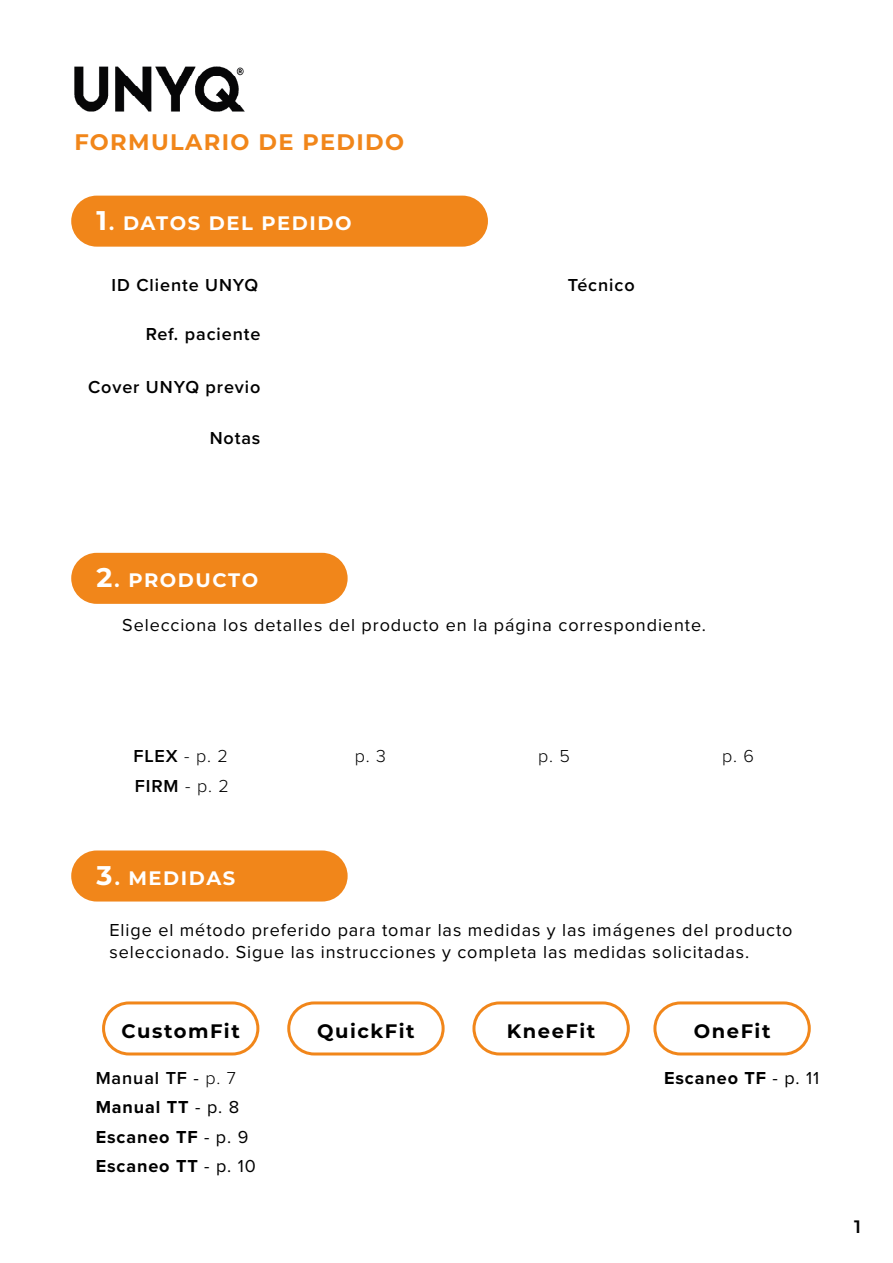
<style>
.page{position:relative;width:893px;height:1263px;background:#fff}
.page>*{position:absolute;margin:0;border:0;box-sizing:border-box;transform-origin:0 0}
.t1{font:700 22.5px "Montserrat";letter-spacing:.06em;color:#f1861a}
.t2{font:700 19.5px "Montserrat";letter-spacing:.08em;color:#fff}
.t3{font:700 19.5px "Montserrat";letter-spacing:.08em;color:#000}
.t4{font:18px/21.6px "Proxima Nova";letter-spacing:.05em;color:#000}
.t5{font:600 18px "Proxima Nova";letter-spacing:.05em;color:#000}
.t6{font:700 18px/29.5px "Proxima Nova";letter-spacing:.05em;color:#000}
.t7{font:300 18px "Proxima Nova";color:#000}
.t8{font:600 18px "Montserrat";color:#000}
.s1{font-size:27px}
.s2{font-weight:300}
.s3{font-weight:600}
.s4{font-weight:400}
</style>
<div class="page">
<div style="left:102px;top:1001px;width:157px;height:54px;border:3px solid #f1861a;border-radius:26px"></div>
<img style="left:74px;top:67px;width:170px;height:44px">
<div style="left:71px;top:196px;width:417px;height:51px;background:#f1861a;border-radius:26px"></div>
<div style="left:71px;top:850px;width:277px;height:51px;background:#f1861a;border-radius:26px"></div>
<div style="left:287px;top:1001px;width:158px;height:54px;border:3px solid #f1861a;border-radius:26px"></div>
<div style="left:472px;top:1001px;width:158px;height:54px;border:3px solid #f1861a;border-radius:26px"></div>
<div style="left:653px;top:1001px;width:158px;height:54px;border:3px solid #f1861a;border-radius:26px"></div>
<div style="left:71px;top:553px;width:277px;height:51px;background:#f1861a;border-radius:26px"></div>
<p class="t1" style="left:74px;top:126px;width:331px">FORMULARIO DE PEDIDO</p>
<p class="t2" style="left:97px;top:209px;width:257px"><span class="s1">1</span>. DATOS DEL PEDIDO</p>
<p class="t5" style="left:112px;top:271px;width:148px">ID Cliente UNYQ</p>
<p class="t5" style="left:568px;top:271px;width:68px">Técnico</p>
<p class="t5" style="left:146px;top:321px;width:116px">Ref. paciente</p>
<p class="t5" style="left:88px;top:373px;width:174px">Cover UNYQ previo</p>
<p class="t5" style="left:210px;top:424px;width:52px">Notas</p>
<p class="t2" style="left:97px;top:566px;width:163px"><span class="s1">2</span>. PRODUCTO</p>
<p class="t4" style="left:122px;top:613px;width:585px">Selecciona los detalles del producto en la página correspondiente.</p>
<p class="t5" style="left:133px;top:742px;width:96px">FLEX <span class="s2">- p. 2</span></p>
<p class="t7" style="left:355px;top:742px;width:33px">p. 3</p>
<p class="t7" style="left:538px;top:742px;width:33px">p. 5</p>
<p class="t7" style="left:722px;top:742px;width:33px">p. 6</p>
<p class="t5" style="left:135px;top:773px;width:96px">FIRM <span class="s2">- p. 2</span></p>
<p class="t2" style="left:97px;top:864px;width:140px"><span class="s1">3</span>. MEDIDAS</p>
<p class="t4" style="left:109px;top:918px;width:684px">Elige el método preferido para tomar las medidas y las imágenes del producto seleccionado. Sigue las instrucciones y completa las medidas solicitadas.</p>
<p class="t3" style="left:122px;top:1017px;width:120px">CustomFit</p>
<p class="t3" style="left:317px;top:1017px;width:99px">QuickFit</p>
<p class="t3" style="left:507px;top:1017px;width:90px">KneeFit</p>
<p class="t3" style="left:694px;top:1017px;width:78px">OneFit</p>
<p class="t6" style="left:96px;top:1062px;width:162px"><span class="s3">Manual TF</span> <span class="s4">-</span> <span class="s2">p. 7<br></span>Manual TT <span class="s4">- p. 8<br></span>Escaneo TF <span class="s4">- p. 9<br></span>Escaneo TT <span class="s4">- p. 10</span></p>
<p class="t6" style="left:664px;top:1062px;width:157px">Escaneo TF <span class="s4">- p. 11</span></p>
<p class="t8" style="left:854px;top:1213px;width:8px">1</p>
</div>
